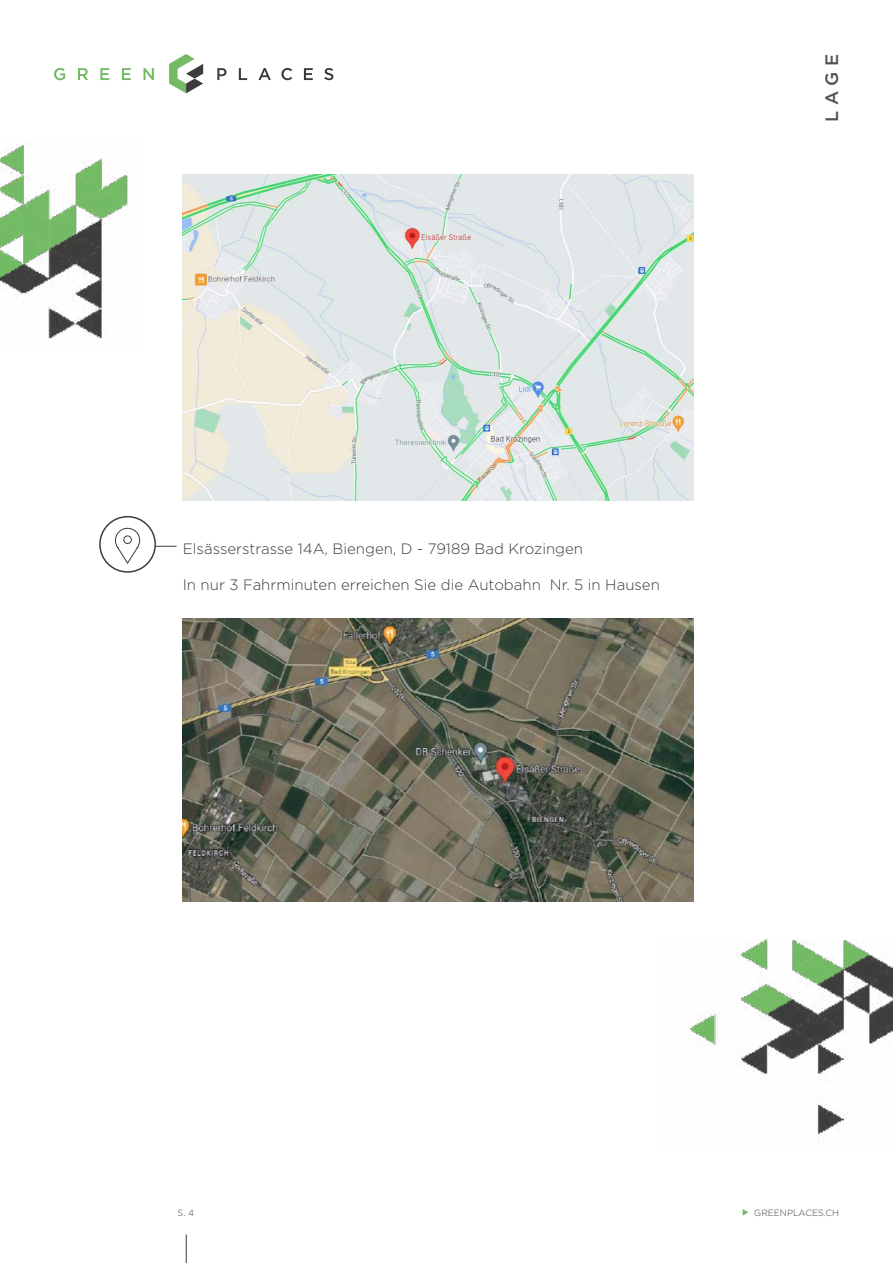
<style>
.page{position:relative;width:893px;height:1263px;background:#fff}
.page>*{position:absolute;margin:0;border:0;box-sizing:border-box;transform-origin:0 0}
.t1{font:500 18px "Gotham Pro";color:#555454}
.t2{font:300 15px "Gotham Pro";color:#3c3c3b}
.t3{font:300 9px "Gotham Pro";color:#3c3c3b}
</style>
<div class="page">
<svg style="left:54px;top:68px;width:11px;height:12px"></svg>
<svg style="left:78px;top:68px;width:10px;height:12px"></svg>
<svg style="left:100px;top:68px;width:9px;height:12px"></svg>
<svg style="left:122px;top:68px;width:9px;height:12px"></svg>
<svg style="left:143px;top:68px;width:11px;height:12px"></svg>
<svg style="left:169px;top:54px;width:34px;height:39px"></svg>
<svg style="left:217px;top:68px;width:10px;height:12px"></svg>
<svg style="left:239px;top:68px;width:8px;height:12px"></svg>
<svg style="left:258px;top:68px;width:13px;height:12px"></svg>
<svg style="left:281px;top:68px;width:11px;height:12px"></svg>
<svg style="left:304px;top:68px;width:9px;height:12px"></svg>
<svg style="left:324px;top:68px;width:9px;height:12px"></svg>
<svg style="left:186px;top:1234px;width:1px;height:29px"></svg>
<svg style="left:743px;top:1209px;width:5px;height:7px"></svg>
<img style="left:0;top:145px;width:128px;height:194px">
<img style="left:687px;top:940px;width:206px;height:204px">
<div style="left:99px;top:516px;width:57px;height:57px;border:2px solid #3c3c3b;border-radius:50%"></div>
<svg style="left:115px;top:527px;width:25px;height:37px"></svg>
<div style="left:123px;top:535px;width:9px;height:9px;border:1px solid #3c3c3b;border-radius:50%"></div>
<svg style="left:156px;top:546px;width:20px;height:1px"></svg>
<img style="left:183px;top:174px;width:510px;height:327px">
<img style="left:183px;top:619px;width:510px;height:282px">
<p class="t1" style="left:821px;top:122px;width:70px;rotate:-90deg">LAGE</p>
<p class="t2" style="left:183px;top:541px;width:402px">Elsässerstrasse 14A, Biengen, D - 79189 Bad Krozingen</p>
<p class="t2" style="left:183px;top:577px;width:479px">In nur 3 Fahrminuten erreichen Sie die Autobahn Nr. 5 in Hausen</p>
<p class="t3" style="left:178px;top:1207px;width:18px">S. 4</p>
<p class="t3" style="left:754px;top:1207px;width:86px">GREENPLACES.CH</p>
</div>
